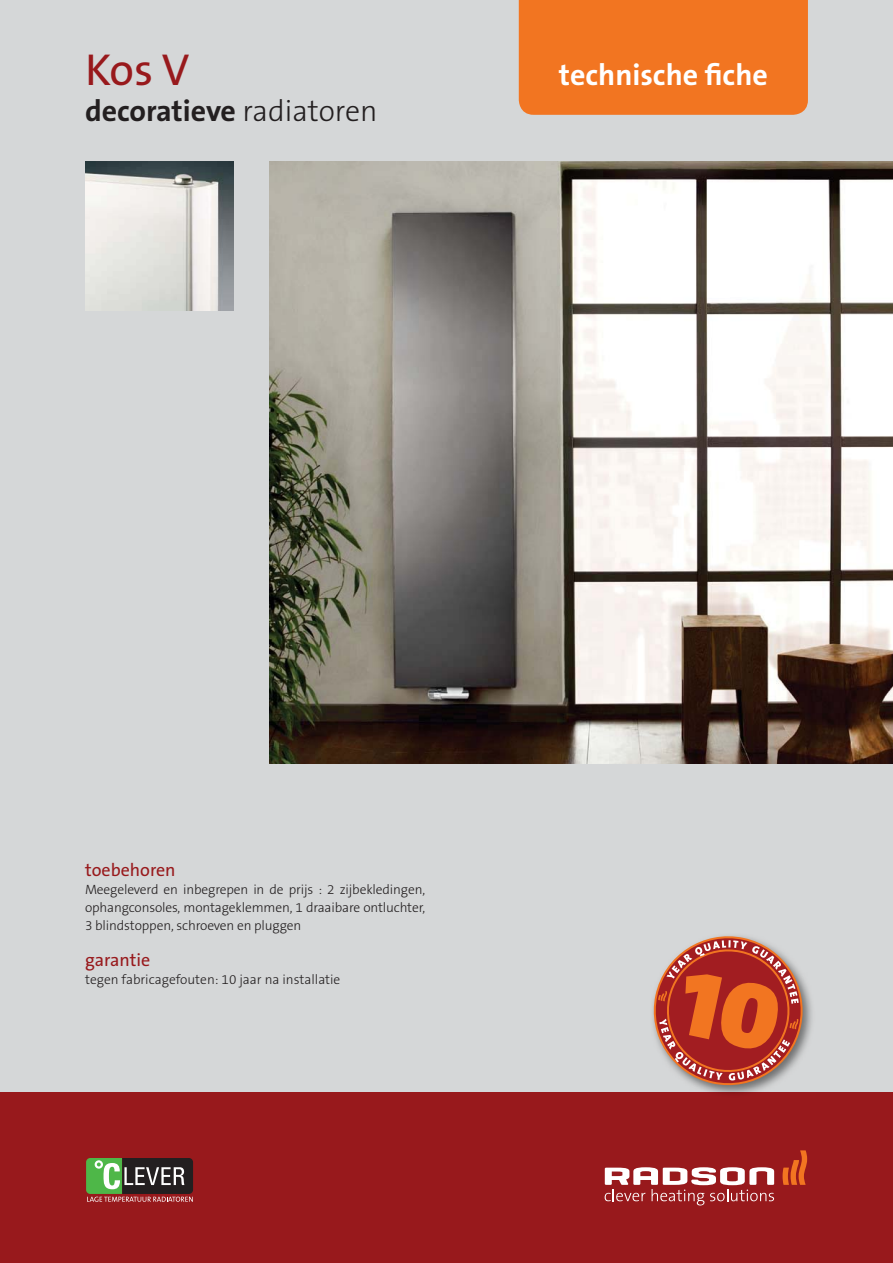
<style>
.page{position:relative;width:893px;height:1263px;background:#fff}
.page>*{position:absolute;margin:0;border:0;box-sizing:border-box;transform-origin:0 0}
.t1{font:45px "The Sans B5 Plain";color:#98191c}
.t2{font:700 30px "The Sans B7";letter-spacing:-.005em;color:#231f20}
.t3{font:700 30px "The Sans B7";color:#fff}
.t4{font:18px "The Sans B5 Plain";color:#98191c}
.t5{font:300 13.5px/18px "The Sans B3";letter-spacing:-.01em;color:#231f20;text-align:justify}
.s1{font-family:"The Sans B3";font-weight:300}
</style>
<div class="page">
<div style="left:0;top:0;width:893px;height:1116px;background:#d5d7d8"></div>
<div style="left:519px;top:0;width:289px;height:115px;background:#f27521"></div>
<img style="left:85px;top:162px;width:149px;height:148px">
<img style="left:270px;top:162px;width:623px;height:602px">
<div style="left:0;top:1093px;width:893px;height:170px;background:#98191c"></div>
<svg style="left:86px;top:1158px;width:107px;height:44px;background:#656650"></svg>
<svg style="left:783px;top:1150px;width:24px;height:35px"></svg>
<svg style="left:605px;top:1167px;width:169px;height:38px"></svg>
<img style="left:651px;top:979px;width:164px;height:115px">
<svg style="left:654px;top:936px;width:149px;height:149px"></svg>
<h1 class="t1" style="left:85px;top:48px;width:106px">Kos V</h1>
<h2 class="t3" style="left:559px;top:60px;width:211px">technische fiche</h2>
<h2 class="t2" style="left:85px;top:96px;width:294px">decoratieve <span class="s1">radiatoren</span></h2>
<h3 class="t4" style="left:85px;top:861px;width:92px">toebehoren</h3>
<p class="t5" style="left:85px;top:881px;width:342px">Meegeleverd en inbegrepen in de prijs : 2 zijbekledingen, ophangconsoles, montageklemmen, 1 draaibare ontluchter, 3 blindstoppen, schroeven en pluggen</p>
<h3 class="t4" style="left:85px;top:951px;width:67px">garantie</h3>
<p class="t5" style="left:85px;top:971px;width:257px">tegen fabricagefouten: 10 jaar na installatie</p>
</div>
